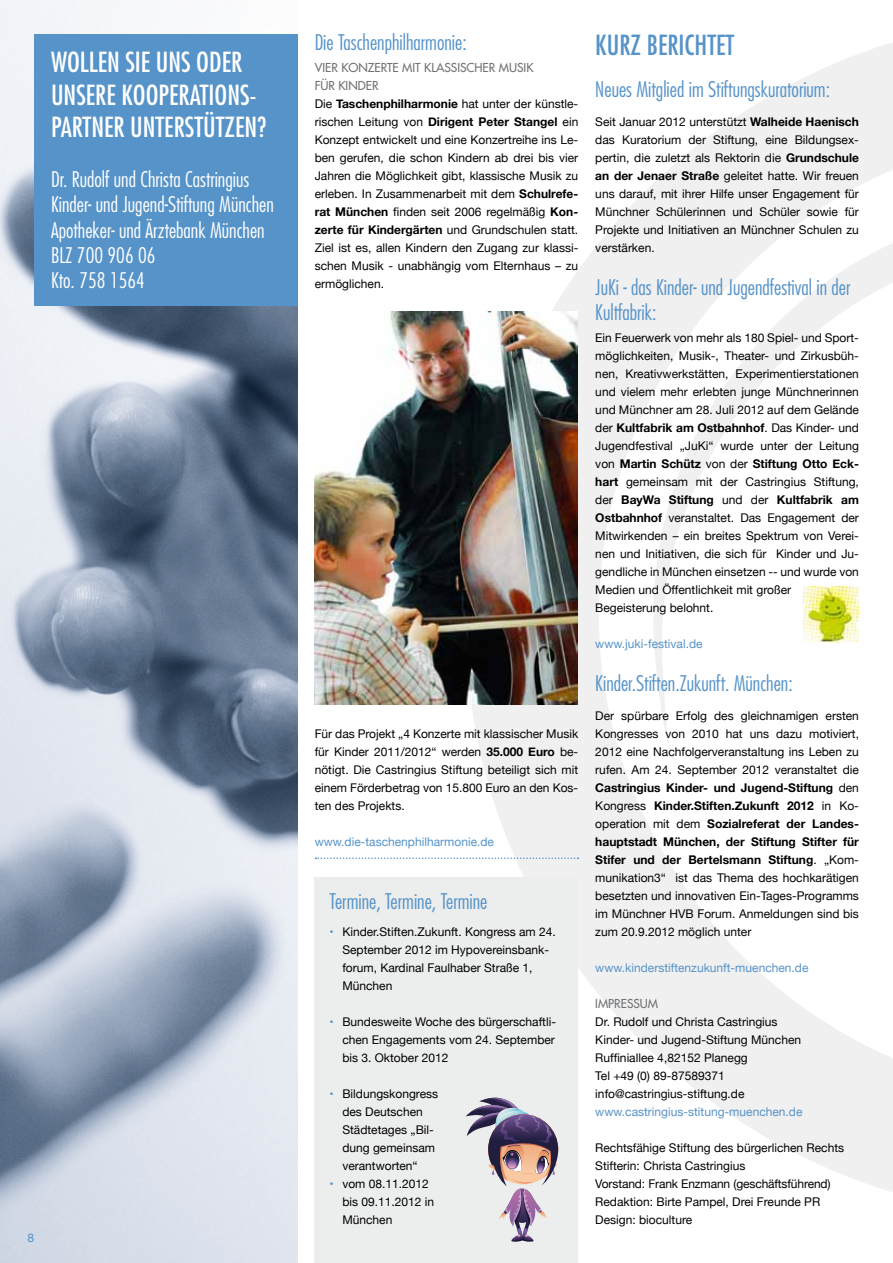
<style>
.page{position:relative;width:893px;height:1263px;background:#fff}
.page>*{position:absolute;margin:0;border:0;box-sizing:border-box;transform-origin:0 0}
.t1{font:condensed 27px/32.4px "Futura";color:#fff}
.t2{font:condensed 27px "Futura";color:#5693c9}
.t3{font:300 condensed 21px/25.2px "Futura";color:#5693c9}
.t4{font:300 condensed 21px/25.2px "Futura";color:#fff}
.t5{font:12px/18px "Helvetica Neue";color:#000}
.t6{font:12px "Helvetica Neue";color:#5693c9}
.t7{font:12px/18px "Futura";color:#707172}
.s1{font-weight:700}
.s2{color:#5693c9}
</style>
<div class="page">
<svg style="left:466px;top:42px;width:427px;height:1150px"></svg>
<img style="left:0;top:0;width:297px;height:1263px">
<div style="left:34px;top:34px;width:264px;height:271px;background:#5693c9"></div>
<div style="left:315px;top:878px;width:263px;height:385px;background:#eceded"></div>
<img style="left:315px;top:312px;width:263px;height:393px">
<svg style="left:315px;top:857px;width:264px;height:2px"></svg>
<svg style="left:466px;top:1097px;width:92px;height:145px"></svg>
<img style="left:804px;top:586px;width:55px;height:56px">
<h1 class="t1" style="left:51px;top:46px;width:217px">WOLLEN SIE UNS ODER<br>UNSERE KOOPERATIONS-<br>PARTNER UNTERSTÜTZEN?</h1>
<h2 class="t4" style="left:51px;top:167px;width:224px">Dr. Rudolf und Christa Castringius<br>Kinder- und Jugend-Stiftung München<br>Apotheker- und Ärztebank München<br>BLZ 700 906 06<br>Kto. 758 1564</h2>
<p class="t6" style="left:27px;top:1229px;width:8px">8</p>
<h2 class="t3" style="left:315px;top:30px;width:154px">Die Taschenphilharmonie:</h2>
<p class="t7" style="left:315px;top:59px;width:220px">VIER KONZERTE MIT KLASSISCHER MUSIK<br>FÜR KINDER</p>
<p class="t5" style="left:315px;top:95px;width:265px;text-align:justify">Die <span class="s1">Taschenphilharmonie</span> hat unter der künstle&shy;rischen Leitung von <span class="s1">Dirigent Peter Stangel</span> ein Konzept entwickelt und eine Konzertreihe ins Le&shy;ben gerufen, die schon Kindern ab drei bis vier Jahren die Möglichkeit gibt, klassische Musik zu erleben. In Zusammenarbeit mit dem <span class="s1">Schulrefe&shy;rat München</span> finden seit 2006 regelmäßig <span class="s1">Kon&shy;zerte für Kindergärten</span> und Grundschulen statt.<br>Ziel ist es, allen Kindern den Zugang zur klassi&shy;schen Musik - unabhängig vom Elternhaus – zu ermöglichen.</p>
<p class="t5" style="left:315px;top:725px;width:265px;text-align:justify">Für das Projekt „4 Konzerte mit klassischer Musik für Kinder 2011/2012“ werden <span class="s1">35.000 Euro</span> be&shy;nötigt. Die Castringius Stiftung beteiligt sich mit einem Förderbetrag von 15.800 Euro an den Kos&shy;ten des Projekts.</p>
<p class="t6" style="left:315px;top:833px;width:181px">www.die-taschenphilharmonie.de</p>
<h2 class="t3" style="left:330px;top:888px;width:159px">Termine, Termine, Termine</h2>
<p class="t5" style="left:342px;top:923px;width:215px;text-indent:-13px"><span class="s2">•</span> Kinder.Stiften.Zukunft. Kongress am 24.<br>September 2012 im Hypovereinsbank&shy;forum, Kardinal Faulhaber Straße 1,<br>München</p>
<p class="t5" style="left:342px;top:1013px;width:215px;text-align:justify;text-indent:-13px"><span class="s2">•</span> Bundesweite Woche des bürgerschaftli&shy;chen Engagements vom 24. September bis 3. Oktober 2012</p>
<p class="t5" style="left:342px;top:1085px;width:97px;text-indent:-13px"><span class="s2">•</span> Bildungskongress des Deutschen<br>Städtetages „Bil&shy;dung gemeinsam verantworten“</p>
<p class="t5" style="left:342px;top:1175px;width:93px;text-indent:-13px"><span class="s2">•</span> vom 08.11.2012 bis 09.11.2012 in<br>München</p>
<h1 class="t2" style="left:595px;top:29px;width:140px">KURZ BERICHTET</h1>
<h2 class="t3" style="left:595px;top:77px;width:236px">Neues Mitglied im Stiftungskuratorium:</h2>
<p class="t5" style="left:595px;top:113px;width:265px;text-align:justify">Seit Januar 2012 unterstützt <span class="s1">Walheide Haenisch </span>das Kuratorium der Stiftung, eine Bildungsex&shy;pertin, die zuletzt als Rektorin die <span class="s1">Grundschule an der Jenaer Straße</span> geleitet hatte. Wir freuen uns darauf, mit ihrer Hilfe unser Engagement für Münchner Schülerinnen und Schüler sowie für Projekte und Initiativen an Münchner Schulen zu verstärken.</p>
<h2 class="t3" style="left:595px;top:275px;width:257px">JuKi - das Kinder- und Jugendfestival in der<br>Kultfabrik:</h2>
<p class="t5" style="left:595px;top:329px;width:265px">Ein Feuerwerk von mehr als 180 Spiel- und Sport&shy;möglichkeiten, Musik-, Theater- und Zirkusbüh&shy;nen, Kreativwerkstätten, Experimentierstationen und vielem mehr erlebten junge Münchnerinnen und Münchner am 28. Juli 2012 auf dem Gelände der <span class="s1">Kultfabrik am Ostbahnhof</span>. Das Kinder- und Jugendfestival „JuKi“ wurde unter der Leitung von <span class="s1">Martin Schütz</span> von der <span class="s1">Stiftung Otto Eck&shy;hart</span> gemeinsam mit der Castringius Stiftung, der <span class="s1">BayWa Stiftung</span> und der <span class="s1">Kultfabrik am Ostbahnhof</span> veranstaltet. Das Engagement der Mitwirkenden – ein breites Spektrum von Verei&shy;nen und Initiativen, die sich für Kinder und Ju&shy;gendliche in München einsetzen -- und wurde von Medien und Öffentlichkeit mit großer Begeisterung belohnt.</p>
<p class="t6" style="left:595px;top:635px;width:109px">www.juki-festival.de</p>
<h2 class="t3" style="left:595px;top:671px;width:199px">Kinder.Stiften.Zukunft. München:</h2>
<p class="t5" style="left:595px;top:707px;width:265px;text-align:justify">Der spürbare Erfolg des gleichnamigen ersten Kongresses von 2010 hat uns dazu motiviert, 2012 eine Nachfolgerveranstaltung ins Leben zu rufen. Am 24. September 2012 veranstaltet die <span class="s1">Castringius Kinder- und Jugend-Stiftung</span> den Kongress <span class="s1">Kinder.Stiften.Zukunft 2012</span> in Ko&shy;operation mit dem <span class="s1">Sozialreferat der Landes&shy;hauptstadt München, der Stiftung Stifter für Stifer und der Bertelsmann Stiftung</span>. „Kom&shy;munikation3“ ist das Thema des hochkarätigen besetzten und innovativen Ein-Tages-Programms im Münchner HVB Forum. Anmeldungen sind bis zum 20.9.2012 möglich unter</p>
<p class="t6" style="left:595px;top:959px;width:215px">www.kinderstiftenzukunft-muenchen.de</p>
<p class="t7" style="left:595px;top:995px;width:64px">IMPRESSUM</p>
<p class="t5" style="left:595px;top:1013px;width:207px">Dr. Rudolf und Christa Castringius<br>Kinder- und Jugend-Stiftung München<br>Ruffiniallee 4, 82152 Planegg <br>Tel +49 (0) 89-87589371  info@castringius-stiftung.de</p>
<p class="t6" style="left:595px;top:1103px;width:209px">www.castringius-stitung-muenchen.de</p>
<p class="t5" style="left:595px;top:1139px;width:250px">Rechtsfähige Stiftung des bürgerlichen Rechts Stifterin: Christa Castringius<br>Vorstand: Frank Enzmann (geschäftsführend)<br>Redaktion: Birte Pampel, Drei Freunde PR Design: bioculture</p>
</div>
